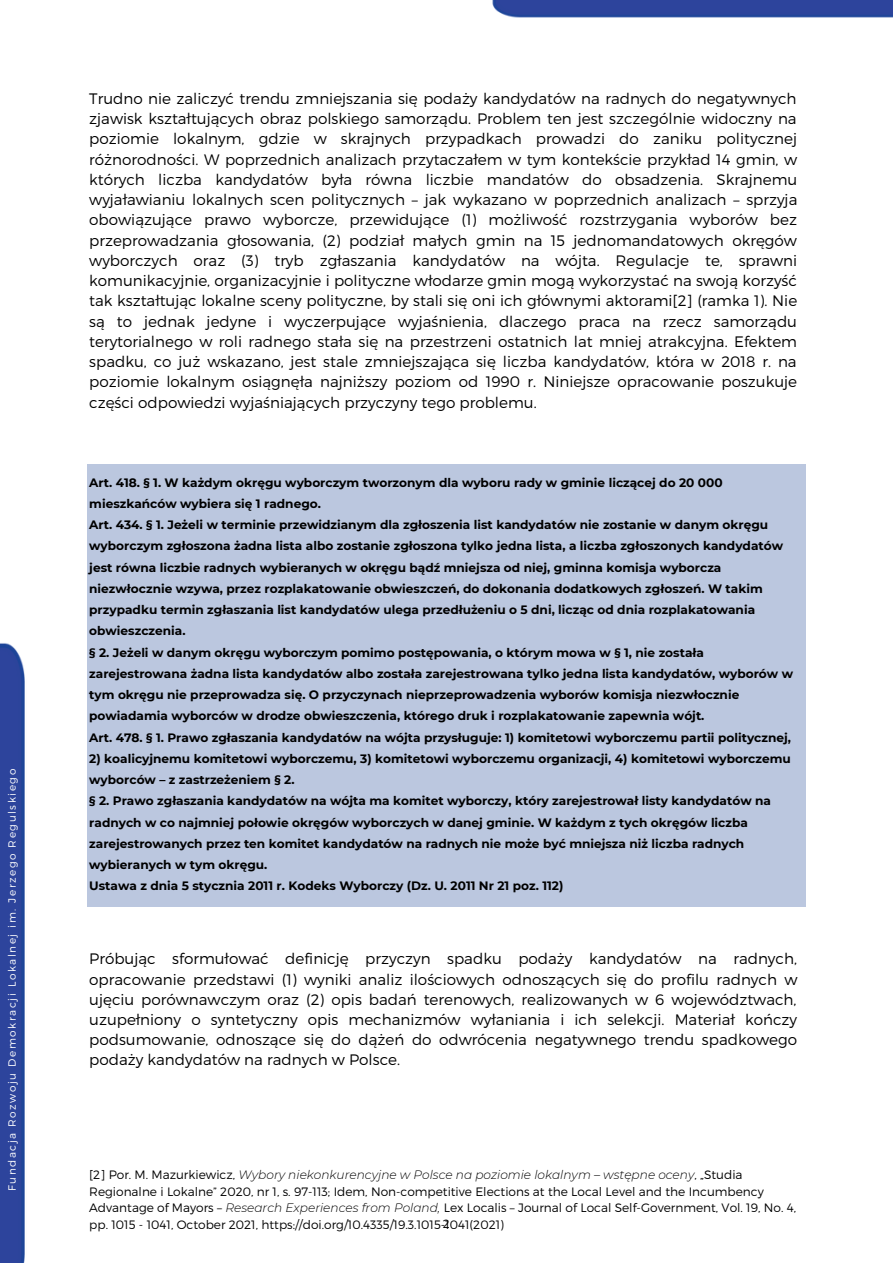
<style>
.page{position:relative;width:893px;height:1264px;background:#fff}
.page>*{position:absolute;margin:0;border:0;box-sizing:border-box;transform-origin:0 0}
.t1{font:300 15.15px/20.2px "Montserrat";color:#000;text-align:justify}
.t2{font:700 12.15px/21.3px "Montserrat";color:#000}
.t3{font:300 12.15px/16.8px "Montserrat";color:#000}
.t4{font:300 10.5px "Montserrat";letter-spacing:.15em;color:#fff}
.s1{font-style:italic}
.s2{font-size:12px}
</style>
<div class="page">
<img style="left:492px;top:0;width:400px;height:18px">
<img style="left:0;top:643px;width:25px;height:619px">
<div style="left:87px;top:464px;width:718px;height:442px;background:#bbc7df"></div>
<p class="t4" style="left:5px;top:1191px;width:424px;rotate:-90deg">Fundacja Rozwoju Demokracji Lokalnej im. Jerzego Regulskiego</p>
<p class="t1" style="left:89px;top:88px;width:709px">Trudno nie zaliczyć trendu zmniejszania się podaży kandydatów na radnych do negatywnych zjawisk kształtujących obraz polskiego samorządu. Problem ten jest szczególnie widoczny na poziomie lokalnym, gdzie w skrajnych przypadkach prowadzi do zaniku politycznej różnorodności. W poprzednich analizach przytaczałem w tym kontekście przykład 14 gmin, w których liczba kandydatów była równa liczbie mandatów do obsadzenia. Skrajnemu wyjaławianiu lokalnych scen politycznych – jak wykazano w poprzednich analizach – sprzyja obowiązujące prawo wyborcze, przewidujące (1) możliwość rozstrzygania wyborów bez przeprowadzania głosowania, (2) podział małych gmin na 15 jednomandatowych okręgów wyborczych oraz (3) tryb zgłaszania kandydatów na wójta. Regulacje te, sprawni komunikacyjnie, organizacyjnie i polityczne włodarze gmin mogą wykorzystać na swoją korzyść tak kształtując lokalne sceny polityczne, by stali się oni ich głównymi aktorami[2] (ramka 1). Nie są to jednak jedyne i wyczerpujące wyjaśnienia, dlaczego praca na rzecz samorządu terytorialnego w roli radnego stała się na przestrzeni ostatnich lat mniej atrakcyjna. Efektem spadku, co już wskazano, jest stale zmniejszająca się liczba kandydatów, która w 2018 r. na poziomie lokalnym osiągnęła najniższy poziom od 1990 r. Niniejsze opracowanie poszukuje części odpowiedzi wyjaśniających przyczyny tego problemu.</p>
<p class="t2" style="left:89px;top:471px;width:705px">Art. 418. § 1. W każdym okręgu wyborczym tworzonym dla wyboru rady w gminie liczącej do 20 000 mieszkańców wybiera się 1 radnego.<br>Art. 434. § 1. Jeżeli w terminie przewidzianym dla zgłoszenia list kandydatów nie zostanie w danym okręgu wyborczym zgłoszona żadna lista albo zostanie zgłoszona tylko jedna lista, a liczba zgłoszonych kandydatów jest równa liczbie radnych wybieranych w okręgu bądź mniejsza od niej, gminna komisja wyborcza niezwłocznie wzywa, przez rozplakatowanie obwieszczeń, do dokonania dodatkowych zgłoszeń. W takim przypadku termin zgłaszania list kandydatów ulega przedłużeniu o 5 dni, licząc od dnia rozplakatowania obwieszczenia.<br>§ 2. Jeżeli w danym okręgu wyborczym pomimo postępowania, o którym mowa w § 1, nie została zarejestrowana żadna lista kandydatów albo została zarejestrowana tylko jedna lista kandydatów, wyborów w tym okręgu nie przeprowadza się. O przyczynach nieprzeprowadzenia wyborów komisja niezwłocznie powiadamia wyborców w drodze obwieszczenia, którego druk i rozplakatowanie zapewnia wójt.<br>Art. 478. § 1. Prawo zgłaszania kandydatów na wójta przysługuje: 1) komitetowi wyborczemu partii politycznej,</p>
<p class="t2" style="left:89px;top:747px;width:703px">2) koalicyjnemu komitetowi wyborczemu, 3) komitetowi wyborczemu organizacji, 4) komitetowi wyborczemu wyborców – z zastrzeżeniem § 2.<br>§ 2. Prawo zgłaszania kandydatów na wójta ma komitet wyborczy, który zarejestrował listy kandydatów na radnych w co najmniej połowie okręgów wyborczych w danej gminie. W każdym z tych okręgów liczba zarejestrowanych przez ten komitet kandydatów na radnych nie może być mniejsza niż liczba radnych wybieranych w tym okręgu.<br>Ustawa z dnia 5 stycznia 2011 r. Kodeks Wyborczy (Dz. U. 2011 Nr 21 poz. 112)</p>
<p class="t1" style="left:89px;top:948px;width:709px">Próbując sformułować definicję przyczyn spadku podaży kandydatów na radnych, opracowanie przedstawi (1) wyniki analiz ilościowych odnoszących się do profilu radnych w ujęciu porównawczym oraz (2) opis badań terenowych, realizowanych w 6 województwach, uzupełniony o syntetyczny opis mechanizmów wyłaniania i ich selekcji. Materiał kończy podsumowanie, odnoszące się do dążeń do odwrócenia negatywnego trendu spadkowego podaży kandydatów na radnych w Polsce.</p>
<p class="t3" style="left:89px;top:1165px;width:708px">[2] Por. M. Mazurkiewicz, <span class="s1">Wybory niekonkurencyjne w Polsce na poziomie lokalnym – wstępne oceny</span>, „Studia Regionalne i Lokalne” 2020, nr 1, s. 97-113; Idem, Non-competitive Elections at the Local Level and the Incumbency Advantage of Mayors – <span class="s1">Research Experiences from Poland,</span> Lex Localis – Journal of Local Self-Government, Vol. 19, No. 4, pp. 1015 - 1041, October 2021, https://doi.org/10.4335/19.3.1015-<span class="s2">2</span>1041(2021)</p>
</div>
